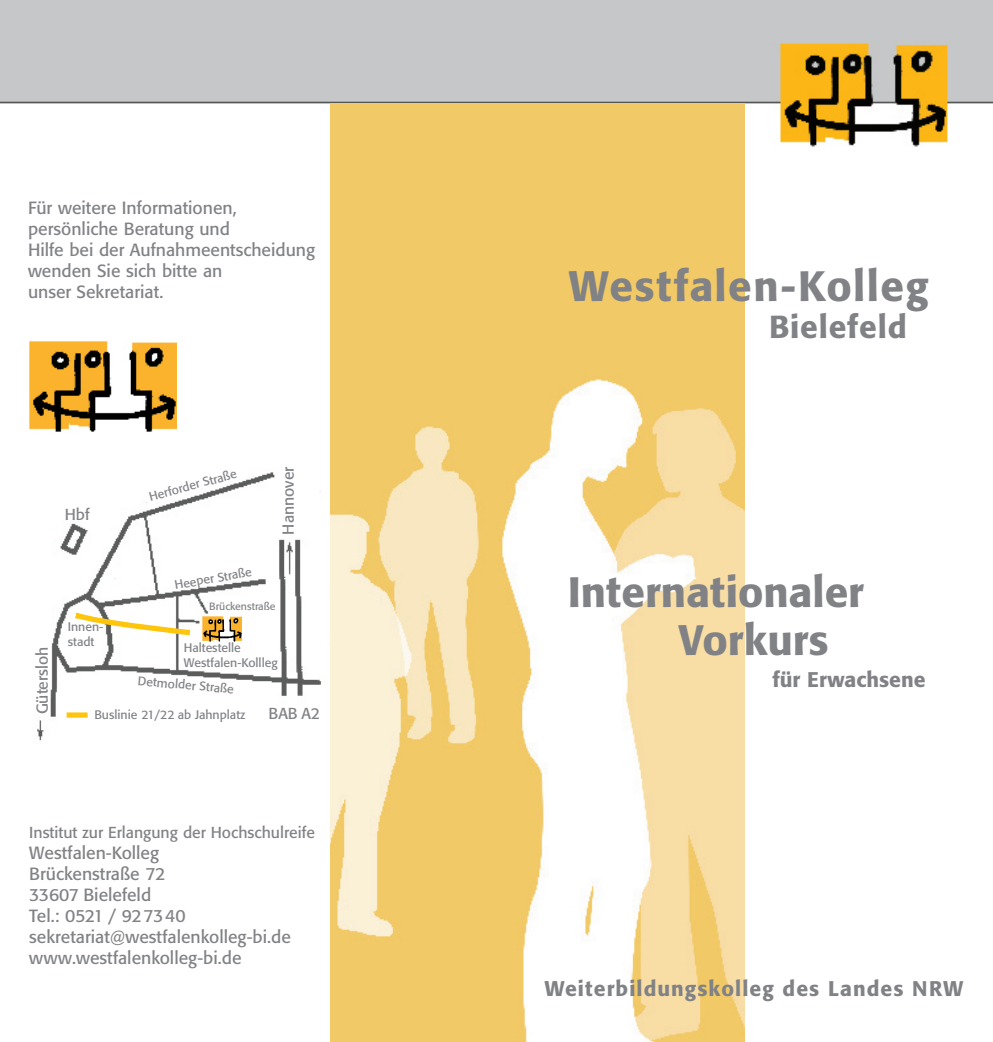
<style>
.page{position:relative;width:993px;height:1042px;background:#fff}
.page>*{position:absolute;margin:0;border:0;box-sizing:border-box;transform-origin:0 0}
.t1{font:500 42px "Formata BQ";color:#808285}
.t2{font:500 42px "Formata BQ";letter-spacing:.03em;color:#808285}
.t3{font:500 31.5px "Formata BQ";letter-spacing:.025em;color:#808285}
.t4{font:500 21px "Formata BQ";letter-spacing:.05em;color:#808285}
.t5{font:500 21px "Formata BQ";color:#808285}
.t6{font:17.5px/21px "Formata BQ";color:#808285}
.t7{font:15.75px "Formata BQ";color:#808285}
.t8{font:12.25px/14.7px "Formata BQ";color:#808285}
.t9{font:10.5px "Formata BQ";color:#808285}
</style>
<div class="page">
<img style="left:0;top:0;width:992px;height:147px">
<img style="left:330px;top:103px;width:414px;height:939px">
<img style="left:29px;top:341px;width:147px;height:91px">
<img style="left:37px;top:472px;width:285px;height:269px">
<img style="left:202px;top:617px;width:39px;height:24px">
<svg style="left:73px;top:611px;width:122px;height:27px"></svg>
<div style="left:67px;top:712px;width:20px;height:6px;background:#fec50d"></div>
<p class="t6" style="left:28px;top:197px;width:288px">Für weitere Informationen, persönliche Beratung und<br>Hilfe bei der Aufnahmeentscheidung wenden Sie sich bitte an<br>unser Sekretariat.</p>
<p class="t7" style="left:33px;top:714px;width:69px;rotate:-90deg">Gütersloh</p>
<p class="t7" style="left:65px;top:505px;width:26px">Hbf</p>
<p class="t8" style="left:147px;top:489px;width:92px;rotate:-15deg">Herforder Straße</p>
<p class="t8" style="left:173px;top:578px;width:79px;rotate:-10deg">Heeper Straße</p>
<p class="t7" style="left:279px;top:534px;width:69px;rotate:-90deg">Hannover</p>
<p class="t9" style="left:209px;top:600px;width:68px">Brückenstraße</p>
<p class="t8" style="left:68px;top:620px;width:37px">Innen&shy;stadt</p>
<p class="t8" style="left:184px;top:640px;width:96px">Haltestelle<br>Westfalen-Kollleg</p>
<p class="t8" style="left:94px;top:707px;width:153px">Buslinie 21/22 ab Jahnplatz</p>
<p class="t8" style="left:138px;top:673px;width:98px;rotate:5deg">Detmolder Straße</p>
<p class="t7" style="left:268px;top:704px;width:53px">BAB A2</p>
<p class="t7" style="left:29px;top:823px;width:287px">Institut zur Erlangung der Hochschulreife</p>
<p class="t6" style="left:29px;top:842px;width:263px">Westfalen-Kolleg<br>Brückenstraße 72<br>33607 Bielefeld<br>Tel.: 0521 / 927340 sekretariat@westfalenkolleg-bi.de www.westfalenkolleg-bi.de</p>
<h1 class="t2" style="left:569px;top:260px;width:360px">Westfalen-Kolleg</h1>
<h2 class="t3" style="left:768px;top:307px;width:139px">Bielefeld</h2>
<h1 class="t1" style="left:567px;top:567px;width:298px">Internationaler</h1>
<h1 class="t1" style="left:678px;top:615px;width:151px">Vorkurs</h1>
<p class="t5" style="left:772px;top:666px;width:154px">für Erwachsene</p>
<p class="t4" style="left:544px;top:975px;width:420px">Weiterbildungskolleg des Landes NRW</p>
</div>
